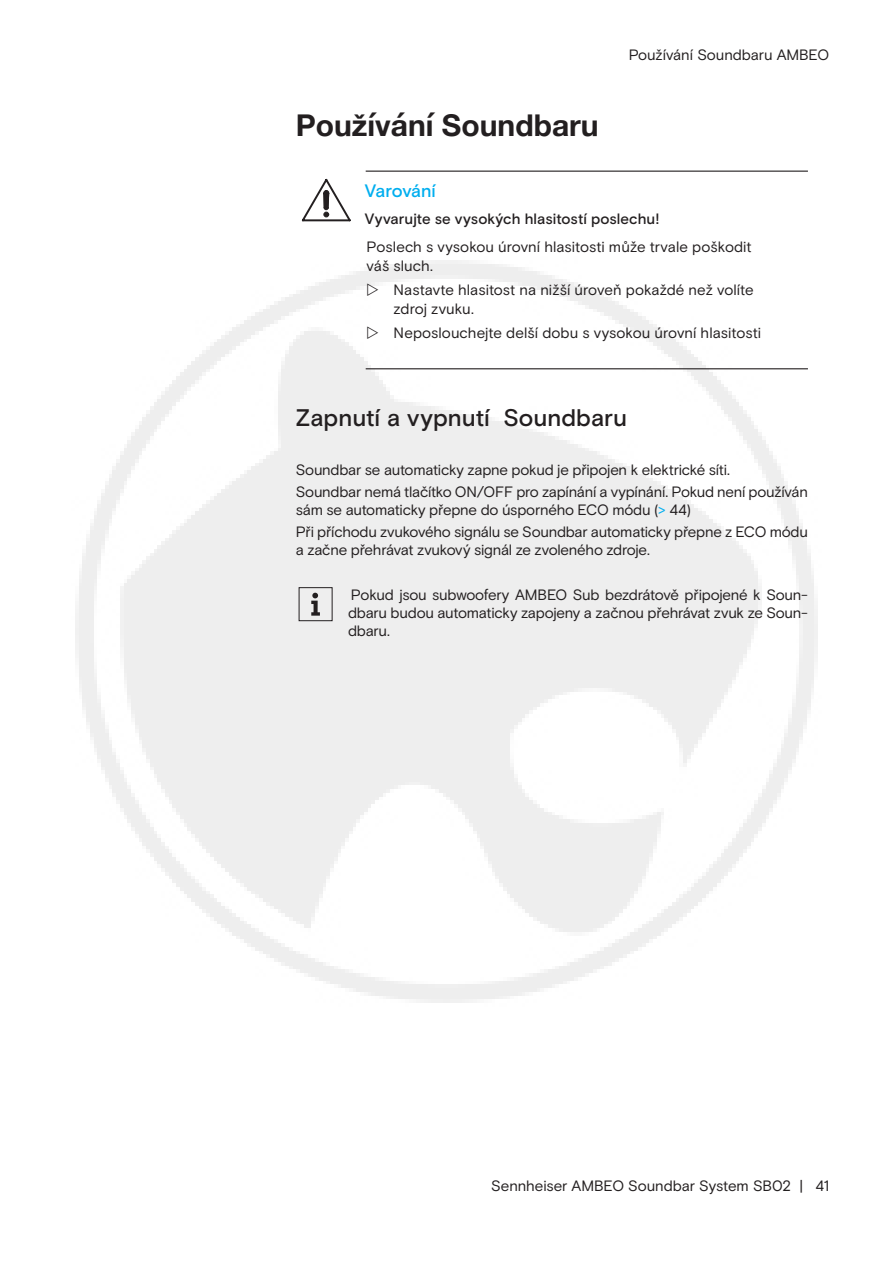
<style>
.page{position:relative;width:893px;height:1263px;background:#fff}
.page>*{position:absolute;margin:0;border:0;box-sizing:border-box;transform-origin:0 0}
.t1{font:700 30px "Helvetica Neue";color:#231f20}
.t2{font:500 24px "EPOS Basis";color:#231f20}
.t3{font:500 18px "EPOS Basis";letter-spacing:-.015em;color:#00aeef}
.t4{font:15px/22.2px "EPOS Basis";letter-spacing:-.015em;color:#231f20}
.t5{font:15px/19.5px "EPOS Basis";letter-spacing:.005em;color:#231f20}
.t6{font:500 15px "EPOS Basis";letter-spacing:.005em;color:#231f20}
.s1{color:#00aeef}
</style>
<div class="page">
<hr style="left:366px;top:171px;width:442px;height:1px;background:#231f20">
<svg style="left:301px;top:178px;width:50px;height:44px"></svg>
<hr style="left:366px;top:368px;width:442px;height:1px;background:#231f20">
<div style="left:299px;top:587px;width:34px;height:34px;border:1px solid #231f20"></div>
<svg style="left:311px;top:593px;width:9px;height:23px"></svg>
<svg style="left:367px;top:283px;width:11px;height:7px"></svg>
<h1 class="t1" style="left:296px;top:101px;width:304px">Používání Soundbaru</h1>
<p class="t4" style="left:629px;top:44px;width:202px">Používání Soundbaru AMBEO</p>
<p class="t3" style="left:365px;top:180px;width:72px">Varování</p>
<p class="t6" style="left:365px;top:210px;width:296px">Vyvarujte se vysokých hlasitostí poslechu!</p>
<p class="t5" style="left:367px;top:237px;width:387px">Poslech s vysokou úrovní hlasitosti může trvale poškodit váš sluch.</p>
<p class="t4" style="left:394px;top:280px;width:362px;line-height:19.5px">Nastavte hlasitost na nižší úroveň pokaždé než volíte zdroj zvuku.</p>
<p class="t5" style="left:394px;top:323px;width:369px">Neposlouchejte delší dobu s vysokou úrovní hlasitosti</p>
<h2 class="t2" style="left:296px;top:404px;width:333px">Zapnutí a vypnutí Soundbaru</h2>
<p class="t4" style="left:296px;top:459px;width:514px">Soundbar se automaticky zapne pokud je připojen k elektrické síti.<br>Soundbar nemá tlačítko ON/OFF pro zapínání a vypínání. Pokud není používán</p>
<p class="t4" style="left:296px;top:499px;width:514px">sám se automaticky přepne do úsporného ECO módu (<span class="s1">&gt;</span> 44)<br>Při příchodu zvukového signálu se Soundbar automaticky přepne z ECO módu</p>
<p class="t4" style="left:296px;top:539px;width:356px">a začne přehrávat zvukový signál ze zvoleného zdroje.</p>
<p class="t4" style="left:348px;top:586px;width:461px;line-height:18px;text-align:justify">Pokud jsou subwoofery AMBEO Sub bezdrátově připojené k Soun&shy;dbaru budou automaticky zapojeny a začnou přehrávat zvuk ze Soun&shy;dbaru.</p>
<p class="t4" style="left:491px;top:1175px;width:340px">Sennheiser AMBEO Soundbar System SB02 | 41</p>
</div>
